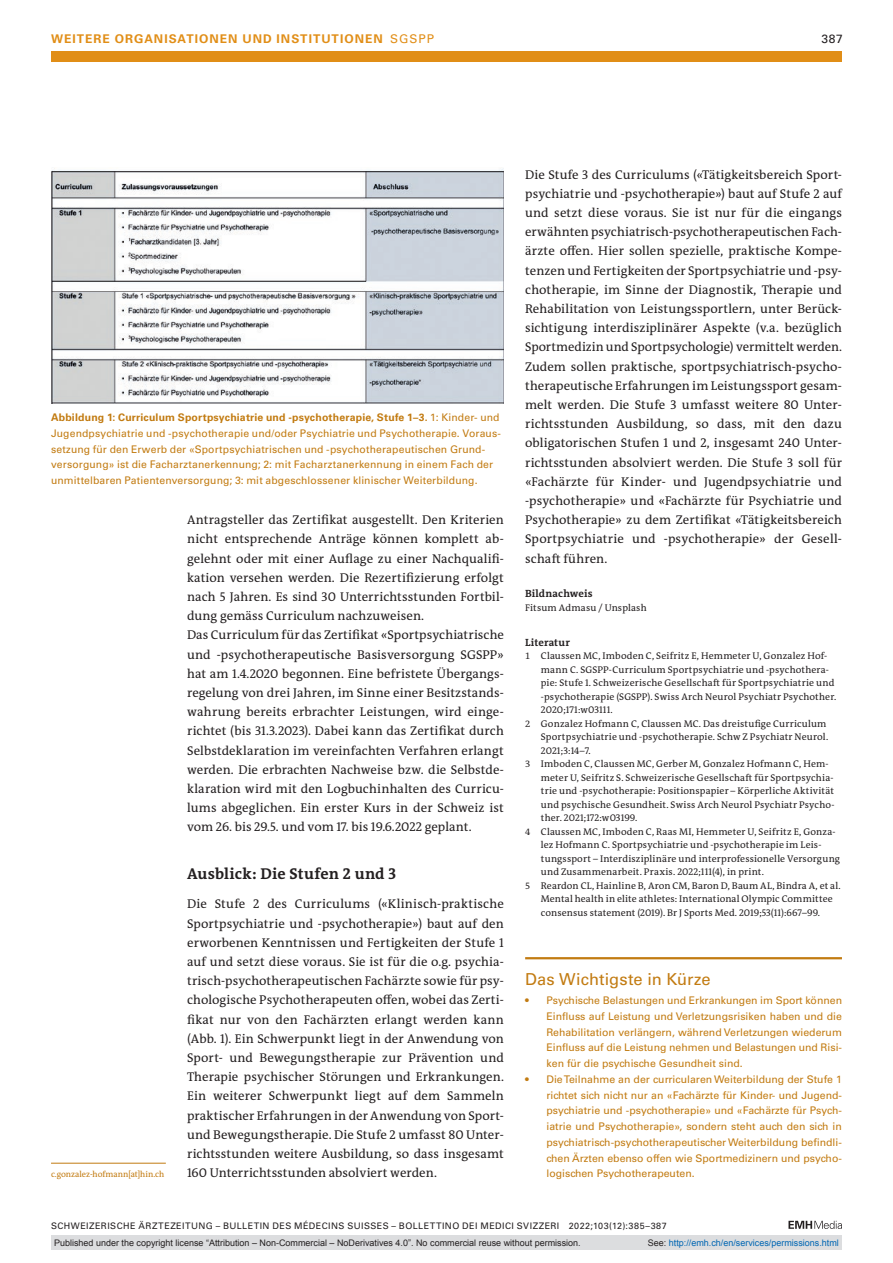
<style>
.page{position:relative;width:893px;height:1263px;background:#fff}
.page>*{position:absolute;margin:0;border:0;box-sizing:border-box;transform-origin:0 0}
.boxed-title-line{font:16.5px "Univers LT Std";letter-spacing:.005em;color:#c27b11}
.section-h1{font:700 15.75px "The Antiqua B W7";letter-spacing:.01em;color:#231f20}
.section-pn{font:12.75px/19.2px "The Antiqua B W5 Plain";letter-spacing:.005em;color:#231f20;text-align:justify}
.t1{font:700 12px "Univers LT Std";letter-spacing:.085em;color:#e18e17}
.t2{font:12px "Univers LT Std";color:#231f20}
.boxed-text{font:10.5px/15.8px "Univers LT Std";color:#c27b11;text-align:justify}
.fig-caption{font:10.5px/15.8px "Univers LT Std";letter-spacing:.01em;color:#c27b11}
.an-credits-title{font:700 10.5px "The Antiqua B W7";letter-spacing:.015em;color:#231f20}
.ref-list-title{font:700 10.5px "The Antiqua B W7";letter-spacing:.015em;color:#231f20}
.ref-list{font:9.75px/13.5px "The Antiqua B W5 Plain";letter-spacing:.015em;color:#231f20}
.an-credits{font:9.75px "The Antiqua B W5 Plain";letter-spacing:.01em;color:#231f20}
.t3{font:9px "Arial";color:#231f20}
.fusszeile{font:9px "Univers LT Std";letter-spacing:.05em;color:#231f20}
.t4{font:9px "Arial";color:#0066b3}
.author-address{font:8.55px "The Antiqua B W5 Plain";letter-spacing:.005em;color:#c27b11}
.s1{font-weight:400}
.s2{font-weight:700}
.s3{font-size:9.3px}
.s4{color:#231f20}
</style>
<div class="page">
<svg style="left:788px;top:1221px;width:54px;height:8px"></svg>
<div style="left:51px;top:51px;width:791px;height:11px;background:#e18e17"></div>
<hr style="left:51px;top:1163px;width:115px;height:1px;background:#c27b11">
<img style="left:51px;top:168px;width:453px;height:235px">
<hr style="left:525px;top:957px;width:317px;height:2px;background:#c27b11">
<div style="left:51px;top:1235px;width:791px;height:15px;background:#dcdddf"></div>
<p class="t1" style="left:51px;top:31px;width:384px">WEITERE ORGANISATIONEN UND INSTITUTIONEN <span class="s1">SGSPP</span></p>
<p class="t2" style="left:821px;top:31px;width:23px">387</p>
<p class="fig-caption" style="left:51px;top:410px;width:451px"><span class="s2">Abbildung 1: Curriculum Sportpsychiatrie und -psychotherapie, Stufe 1–3.</span> 1: Kinder- und Jugendpsychiatrie und -psychotherapie und/oder Psychiatrie und Psychotherapie. Voraus&shy;setzung für den Erwerb der «Sportpsychiatrischen und -psychotherapeutischen Grund&shy;versorgung» ist die Facharztanerkennung; 2: mit Facharztanerkennung in einem Fach der unmittelbaren Patientenversorgung; 3: mit abgeschlossener klinischer Weiterbildung.</p>
<p class="author-address" style="left:51px;top:1169px;width:115px">c.gonzalez-hofmann[at]hin.ch</p>
<p class="section-pn" style="left:187px;top:510px;width:318px">Antragsteller das Zertifikat ausgestellt. Den Kriterien nicht entsprechende Anträge können komplett ab&shy;gelehnt oder mit einer Auflage zu einer Nachqualifi&shy;kation versehen werden. Die Rezertifizierung erfolgt nach 5 Jahren. Es sind 30 Unterrichtsstunden Fortbil&shy;dung gemäss Curriculum nachzuweisen.</p>
<p class="section-pn" style="left:187px;top:626px;width:318px">Das Curriculum für das Zertifikat «Sportpsychiatrische und -psychotherapeutische Basisversorgung SGSPP» hat am 1.4.2020 begonnen. Eine befristete Übergangs&shy;regelung von drei Jahren, im Sinne einer Besitzstands&shy;wahrung bereits erbrachter Leistungen, wird einge&shy;richtet (bis 31.3.2023). Dabei kann das Zertifikat durch Selbstdeklaration im vereinfachten Verfahren erlangt werden. Die erbrachten Nachweise bzw. die Selbstde&shy;klaration wird mit den Logbuchinhalten des Curricu&shy;lums abgeglichen. Ein erster Kurs in der Schweiz ist vom 26. bis 29.5. und vom 17. bis 19.6.2022 geplant.</p>
<p class="section-h1" style="left:187px;top:864px;width:211px">Ausblick: Die Stufen 2 und 3</p>
<p class="section-pn" style="left:187px;top:894px;width:318px">Die Stufe 2 des Curriculums («Klinisch-praktische Sportpsychiatrie und -psychotherapie») baut auf den erworbenen Kenntnissen und Fertigkeiten der Stufe 1 auf und setzt diese voraus. Sie ist für die o.g. psychia&shy;trisch-psychotherapeutischen Fachärzte sowie für psy&shy;chologische Psychotherapeuten offen, wobei das Zerti&shy;fikat nur von den Fachärzten erlangt werden kann (Abb. 1). Ein Schwerpunkt liegt in der Anwendung von Sport- und Bewegungstherapie zur Prävention und Therapie psychischer Störungen und Erkrankungen.<br>Ein weiterer Schwerpunkt liegt auf dem Sammeln praktischer Erfahrungen in der Anwendung von Sport&shy;und Bewegungstherapie. Die Stufe 2 umfasst 80 Unter&shy;richtsstunden weitere Ausbildung, so dass insgesamt 160 Unterrichtsstunden absolviert werden.</p>
<p class="section-pn" style="left:525px;top:165px;width:318px">Die Stufe 3 des Curriculums («Tätigkeitsbereich Sport&shy;psychiatrie und -psychotherapie») baut auf Stufe 2 auf und setzt diese voraus. Sie ist nur für die eingangs erwähnten psychiatrisch-psychotherapeutischen Fach&shy;ärzte offen. Hier sollen spezielle, praktische Kompe&shy;tenzen und Fertigkeiten der Sportpsychiatrie und -psy&shy;chotherapie, im Sinne der Diagnostik, Therapie und Rehabilitation von Leistungssportlern, unter Berück&shy;sichtigung interdisziplinärer Aspekte (v.a. bezüglich Sportmedizin und Sportpsychologie) vermittelt werden.<br>Zudem sollen praktische, sportpsychiatrisch-psycho&shy;therapeutische Erfahrungen im Leistungssport gesam&shy;melt werden. Die Stufe 3 umfasst weitere 80 Unter&shy;richtsstunden Ausbildung, so dass, mit den dazu obligatorischen Stufen 1 und 2, insgesamt 240 Unter&shy;richtsstunden absolviert werden. Die Stufe 3 soll für «Fachärzte für Kinder- und Jugendpsychiatrie und -psychotherapie» und «Fachärzte für Psychiatrie und Psychotherapie» zu dem Zertifikat «Tätigkeitsbereich Sportpsychiatrie und -psychotherapie» der Gesell&shy;schaft führen.</p>
<p class="an-credits-title" style="left:525px;top:587px;width:69px">Bildnachweis</p>
<p class="an-credits" style="left:525px;top:601px;width:123px">Fitsum Admasu / Unsplash</p>
<p class="ref-list-title" style="left:525px;top:635px;width:46px">Literatur</p>
<p class="ref-list" style="left:541px;top:649px;width:297px;text-indent:-16px"><span class="s3">1</span> Claussen MC, Imboden C, Seifritz E, Hemmeter U, Gonzalez Hof&shy;mann C. SGSPP-Curriculum Sportpsychiatrie und -psychothera&shy;pie: Stufe 1. Schweizerische Gesellschaft für Sportpsychiatrie und -psychotherapie (SGSPP). Swiss Arch Neurol Psychiatr Psychother.<br>2020;171:w03111.</p>
<p class="ref-list" style="left:541px;top:717px;width:289px;text-indent:-16px"><span class="s3">2</span> Gonzalez Hofmann C, Claussen MC. Das dreistufige Curriculum<br>Sportpsychiatrie und -psychotherapie. Schw Z Psychiatr Neurol.<br>2021;3:14–7.</p>
<p class="ref-list" style="left:541px;top:757px;width:295px;text-indent:-16px"><span class="s3">3</span> Imboden C, Claussen MC, Gerber M, Gonzalez Hofmann C, Hem&shy;meter U, Seifritz S. Schweizerische Gesellschaft für Sportpsychia&shy;trie und -psychotherapie: Positionspapier – Körperliche Aktivität und psychische Gesundheit. Swiss Arch Neurol Psychiatr Psycho&shy;ther. 2021;172:w03199.</p>
<p class="ref-list" style="left:541px;top:825px;width:301px;text-indent:-16px"><span class="s3">4</span> Claussen MC, Imboden C, Raas MI, Hemmeter U, Seifritz E, Gonza&shy;lez Hofmann C. Sportpsychiatrie und -psychotherapie im Leis&shy;tungssport – Interdisziplinäre und interprofessionelle Versorgung und Zusammenarbeit. Praxis. 2022;111(4), in print.</p>
<p class="ref-list" style="left:541px;top:879px;width:301px;text-indent:-16px"><span class="s3">5</span> Reardon CL, Hainline B, Aron CM, Baron D, Baum AL, Bindra A, et al.<br>Mental health in elite athletes: International Olympic Committee consensus statement (2019). Br J Sports Med. 2019;53(11):667–99.</p>
<p class="boxed-title-line" style="left:525px;top:969px;width:187px">Das Wichtigste in Kürze</p>
<p class="boxed-text" style="left:546px;top:992px;width:297px;text-indent:-21px">• Psychische Belastungen und Erkrankungen im Sport können Einfluss auf Leistung und Verletzungsrisiken haben und die Rehabilitation verlängern, während Verletzungen wiederum Einfluss auf die Leistung nehmen und Belastungen und Risi&shy;ken für die psychische Gesundheit sind.</p>
<p class="boxed-text" style="left:546px;top:1071px;width:297px;text-indent:-21px">• Die Teilnahme an der curricularen Weiterbildung der Stufe 1 richtet sich nicht nur an «Fachärzte für Kinder- und Jugend&shy;psychiatrie und -psychotherapie» und «Fachärzte für Psych&shy;iatrie und Psychotherapie», sondern steht auch den sich in psychiatrisch-psychotherapeutischer Weiterbildung befindli&shy;chen Ärzten ebenso offen wie Sportmedizinern und psycho&shy;logischen Psychotherapeuten.</p>
<p class="fusszeile" style="left:51px;top:1220px;width:617px">SCHWEIZERISCHE ÄRZTEZEITUNG – BULLETIN DES MÉDECINS SUISSES – BOLLETTINO DEI MEDICI SVIZZERI 2022;103(12):385–387</p>
<p class="t3" style="left:54px;top:1237px;width:528px">Published under the copyright license “Attribution – Non-Commercial – NoDerivatives 4.0”. No commercial reuse without permission.</p>
<p class="t4" style="left:648px;top:1237px;width:193px"><span class="s4">See:</span> http://emh.ch/en/services/permissions.html</p>
</div>
